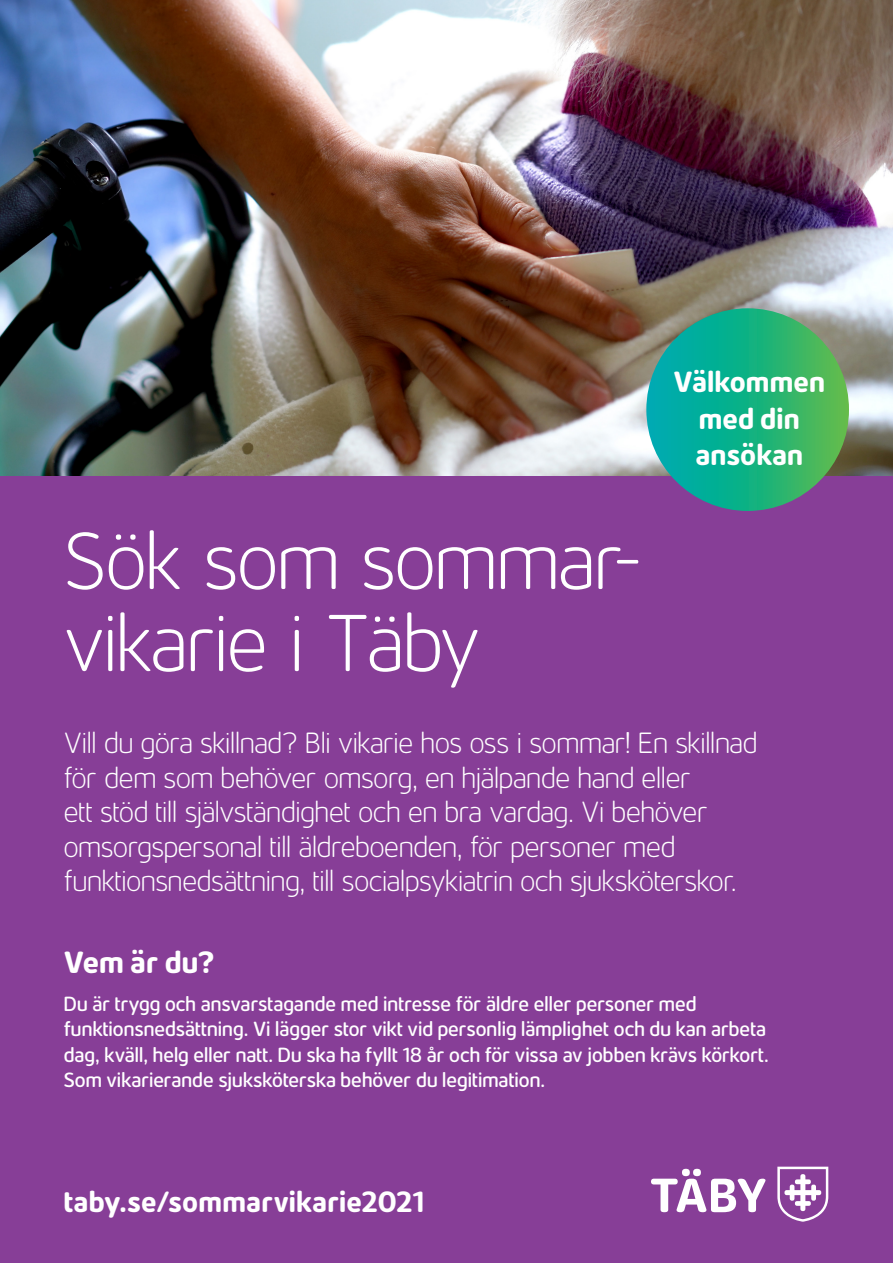
<style>
.page{position:relative;width:893px;height:1263px;background:#fff}
.page>*{position:absolute;margin:0;border:0;box-sizing:border-box;transform-origin:0 0}
.Huvudrubrik{font:82.5px/82.1px "Risbyle 2016 beta 03 Light";letter-spacing:-.01em;color:#fff}
.Text_fet{font:31.5px "Risbyle 2016 beta 03 Bold";letter-spacing:.005em;color:#fff}
.Text{font:30px/34.5px "Risbyle 2016 beta 03 Light";letter-spacing:-.01em;color:#fff}
.t1{font:30px/36px "Risbyle 2016 beta 03 Bold";letter-spacing:.005em;color:#fff;text-align:center}
.Text-2{font:21px/25.5px "Risbyle 2016 beta 03 Regular";color:#fff}
</style>
<div class="page">
<img style="left:0;top:0;width:893px;height:476px">
<div style="left:0;top:476px;width:893px;height:787px;background:#873e97"></div>
<div style="left:693px;top:1169px;width:8px;height:7px;background:#fff;border-radius:50%"></div>
<div style="left:682px;top:1169px;width:8px;height:7px;background:#fff;border-radius:50%"></div>
<svg style="left:651px;top:1179px;width:115px;height:33px"></svg>
<svg style="left:777px;top:1167px;width:51px;height:55px"></svg>
<svg style="left:646px;top:308px;width:203px;height:203px;background:#1bb181"></svg>
<p class="Huvudrubrik" style="left:64px;top:518px;width:580px">Sök som sommar&shy;vikarie i Täby</p>
<p class="t1" style="left:673px;top:364px;width:153px">Välkommen med din ansökan</p>
<p class="Text" style="left:64px;top:725px;width:695px">Vill du göra skillnad? Bli vikarie hos oss i sommar! En skillnad för dem som behöver omsorg, en hjälpande hand eller<br>ett stöd till självständighet och en bra vardag. Vi behöver omsorgspersonal till äldreboenden, för personer med funktionsnedsättning, till socialpsykiatrin och sjuksköterskor.</p>
<p class="Text_fet" style="left:64px;top:943px;width:153px">Vem är du?</p>
<p class="Text-2" style="left:64px;top:990px;width:707px">Du är trygg och ansvarstagande med intresse för äldre eller personer med funktionsnedsättning. Vi lägger stor vikt vid personlig lämplighet och du kan arbeta dag, kväll, helg eller natt. Du ska ha fyllt 18 år och för vissa av jobben krävs körkort.<br>Som vikarierande sjuksköterska behöver du legitimation.</p>
<p class="t1" style="left:64px;top:1183px;width:362px">taby.se/sommarvikarie2021</p>
</div>
